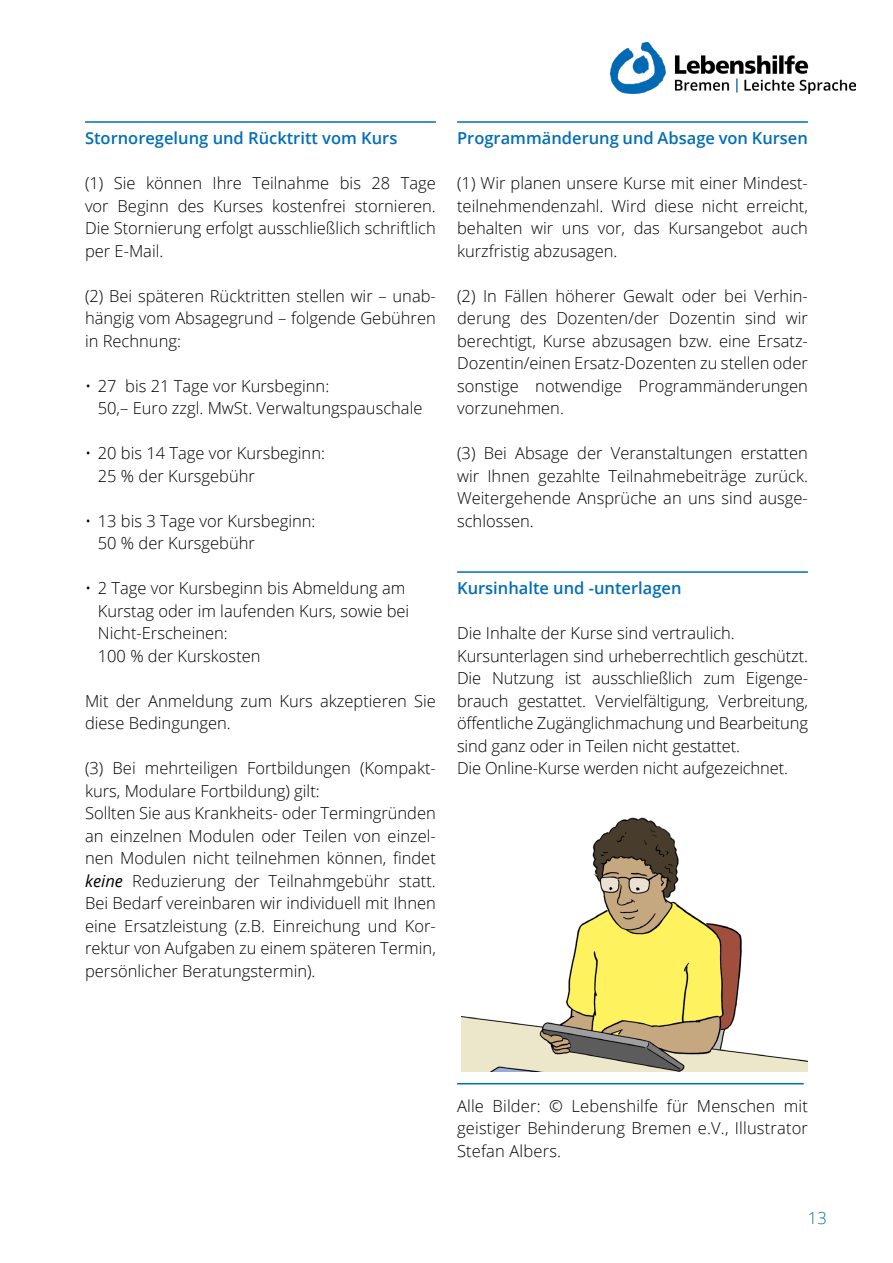
<style>
.page{position:relative;width:893px;height:1263px;background:#fff}
.page>*{position:absolute;margin:0;border:0;box-sizing:border-box;transform-origin:0 0}
.t1{font:300 16.5px/22.5px "Open Sans";color:#000}
.t2{font:600 16.5px "Open Sans";color:#006eb7}
.t3{font:300 16.5px "Open Sans";color:#006eb7}
.s1{font-weight:400;font-style:italic}
</style>
<div class="page">
<img style="left:611px;top:42px;width:245px;height:52px">
<hr style="left:85px;top:121px;width:351px;height:2px;background:#006eb7">
<hr style="left:457px;top:121px;width:351px;height:2px;background:#006eb7">
<hr style="left:457px;top:571px;width:351px;height:2px;background:#006eb7">
<img style="left:461px;top:817px;width:347px;height:254px">
<hr style="left:457px;top:1083px;width:347px;height:1px;background:#006eb7">
<p class="t2" style="left:85px;top:127px;width:314px">Stornoregelung und Rücktritt vom Kurs</p>
<p class="t1" style="left:85px;top:171px;width:352px;text-align:justify">(1) Sie können Ihre Teilnahme bis 28 Tage vor Beginn des Kurses kostenfrei stornieren.<br>Die Stornierung erfolgt ausschließlich schriftlich per E-Mail.</p>
<p class="t1" style="left:85px;top:284px;width:352px;text-align:justify">(2) Bei späteren Rücktritten stellen wir – unab&shy;hängig vom Absagegrund – folgende Gebühren in Rechnung:</p>
<p class="t1" style="left:98px;top:374px;width:326px;text-indent:-13px">• 27 bis 21 Tage vor Kursbeginn:<br>50,– Euro zzgl. MwSt. Verwaltungspauschale</p>
<p class="t1" style="left:98px;top:441px;width:229px;text-indent:-13px">• 20 bis 14 Tage vor Kursbeginn:<br>25 % der Kursgebühr</p>
<p class="t1" style="left:98px;top:509px;width:219px;text-indent:-13px">• 13 bis 3 Tage vor Kursbeginn:<br>50 % der Kursgebühr</p>
<p class="t1" style="left:98px;top:576px;width:313px;text-indent:-13px">• 2 Tage vor Kursbeginn bis Abmeldung am<br>Kurstag oder im laufenden Kurs, sowie bei<br>Nicht-Erscheinen:<br>100 % der Kurskosten</p>
<p class="t1" style="left:85px;top:689px;width:352px">Mit der Anmeldung zum Kurs akzeptieren Sie diese Bedingungen.</p>
<p class="t1" style="left:85px;top:756px;width:352px">(3) Bei mehrteiligen Fortbildungen (Kompakt&shy;kurs, Modulare Fortbildung) gilt:<br>Sollten Sie aus Krankheits- oder Termingründen an einzelnen Modulen oder Teilen von einzel&shy;nen Modulen nicht teilnehmen können, findet <span class="s1">keine</span> Reduzierung der Teilnahmgebühr statt.<br>Bei Bedarf vereinbaren wir individuell mit Ihnen eine Ersatzleistung (z.B. Einreichung und Kor&shy;rektur von Aufgaben zu einem späteren Termin, persönlicher Beratungstermin).</p>
<p class="t2" style="left:457px;top:127px;width:352px">Programmänderung und Absage von Kursen</p>
<p class="t1" style="left:457px;top:171px;width:352px;text-align:justify">(1) Wir planen unsere Kurse mit einer Mindest&shy;teilnehmendenzahl. Wird diese nicht erreicht, behalten wir uns vor, das Kursangebot auch kurzfristig abzusagen.</p>
<p class="t1" style="left:457px;top:284px;width:352px;text-align:justify">(2) In Fällen höherer Gewalt oder bei Verhin&shy;derung des Dozenten/der Dozentin sind wir berechtigt, Kurse abzusagen bzw. eine Ersatz-Dozentin/einen Ersatz-Dozenten zu stellen oder sonstige notwendige Programmänderungen vorzunehmen.</p>
<p class="t1" style="left:457px;top:441px;width:352px;text-align:justify">(3) Bei Absage der Veranstaltungen erstatten wir Ihnen gezahlte Teilnahmebeiträge zurück.<br>Weitergehende Ansprüche an uns sind ausge&shy;schlossen.</p>
<p class="t2" style="left:457px;top:577px;width:226px">Kursinhalte und -unterlagen</p>
<p class="t1" style="left:457px;top:621px;width:352px">Die Inhalte der Kurse sind vertraulich.<br>Kursunterlagen sind urheberrechtlich geschützt.<br>Die Nutzung ist ausschließlich zum Eigenge&shy;brauch gestattet. Vervielfältigung, Verbreitung, öffentliche Zugänglichmachung und Bearbeitung sind ganz oder in Teilen nicht gestattet.<br>Die Online-Kurse werden nicht aufgezeichnet.</p>
<p class="t1" style="left:457px;top:1094px;width:352px;text-align:justify">Alle Bilder: © Lebenshilfe für Menschen mit geistiger Behinderung Bremen e.V., Illustrator Stefan Albers.</p>
<p class="t3" style="left:808px;top:1207px;width:20px">13</p>
</div>
